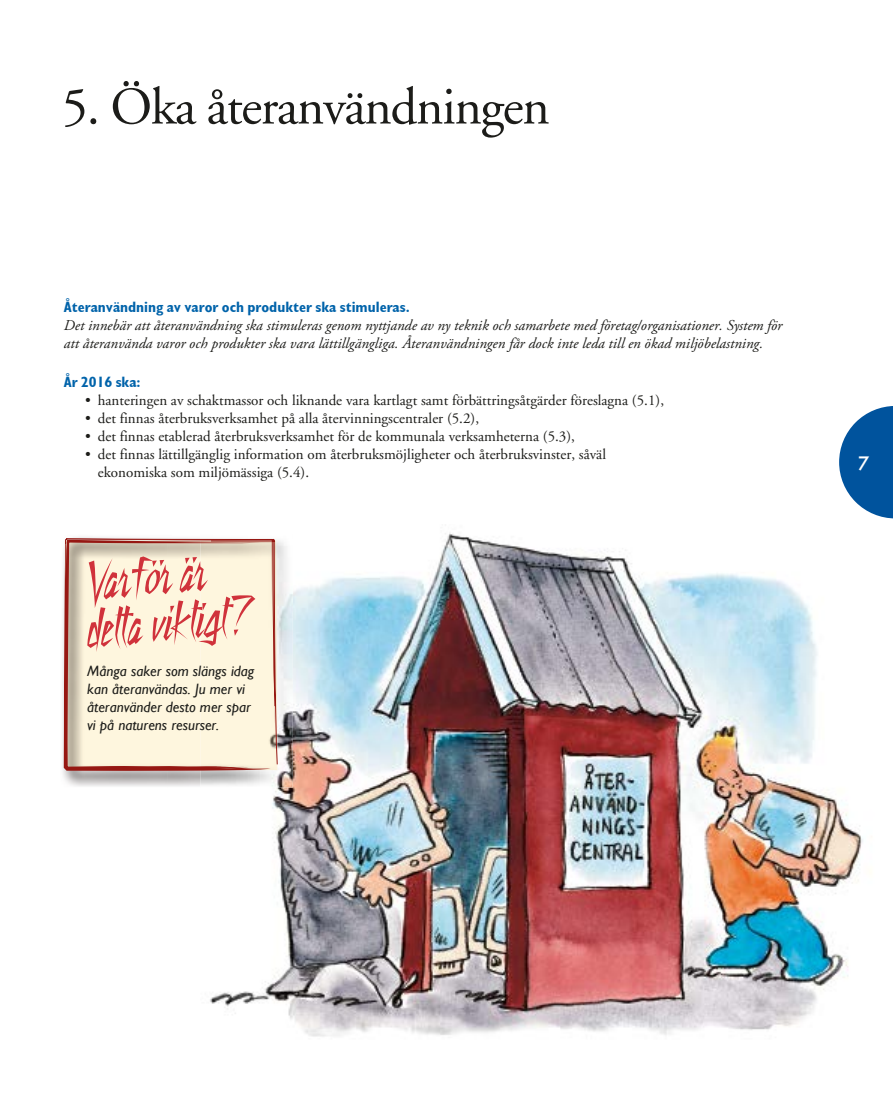
<style>
.page{position:relative;width:893px;height:1106px;background:#fff}
.page>*{position:absolute;margin:0;border:0;box-sizing:border-box;transform-origin:0 0}
.t1{font:53.25px/48px "Still Time";color:#d0323b}
.t2{font:52.5px "Adobe Garamond";letter-spacing:-.025em;color:#1c1c19}
.t3{font:500 18.15px "Futura";color:#fff}
.t4{font:15px/18px "Adobe Garamond";color:#1c1c19}
.t5{font:italic 15px/18px "Adobe Garamond Pro";color:#1c1c19}
.t6{font:italic 15px/18px "Gill Sans";color:#1c1c19}
.t7{font:700 condensed 15px "Gill Sans";color:#0063aa}
</style>
<div class="page">
<img style="left:210px;top:533px;width:653px;height:504px">
<img style="left:62px;top:534px;width:231px;height:253px">
<svg style="left:64px;top:538px;width:212px;height:233px"></svg>
<svg style="left:204px;top:770px;width:21px;height:1px"></svg>
<svg style="left:65px;top:538px;width:212px;height:227px;background:#f3e6d0"></svg>
<svg style="left:839px;top:406px;width:54px;height:112px"></svg>
<h2 class="t2" style="left:62px;top:79px;width:489px">5. Öka återanvändningen</h2>
<p class="t7" style="left:64px;top:297px;width:348px">Återanvändning av varor och produkter ska stimuleras.</p>
<p class="t5" style="left:64px;top:316px;width:720px">Det innebär att återanvändning ska stimuleras genom nyttjande av ny teknik och samarbete med företag/organisationer. System för att återanvända varor och produkter ska vara lättillgängliga. Återanvändningen får dock inte leda till en ökad miljöbelastning.</p>
<p class="t7" style="left:64px;top:373px;width:78px">År 2016 ska:</p>
<p class="t4" style="left:85px;top:392px;width:580px">• hanteringen av schaktmassor och liknande vara kartlagt samt förbättringsåtgärder föreslagna (5.1),</p>
<p class="t4" style="left:85px;top:410px;width:396px">• det finnas återbruksverksamhet på alla återvinningscentraler (5.2),</p>
<p class="t4" style="left:85px;top:428px;width:491px">• det finnas etablerad återbruksverksamhet för de kommunala verksamheterna (5.3),</p>
<p class="t4" style="left:98px;top:446px;width:510px;text-indent:-13px">• det finnas lättillgänglig information om återbruksmöjligheter och återbruksvinster, såväl ekonomiska som miljömässiga (5.4).</p>
<h1 class="t1" style="left:80px;top:558px;width:163px;rotate:-5deg">Varför är detta viktigt?</h1>
<p class="t6" style="left:87px;top:662px;width:169px">Många saker som slängs idag kan återanvändas. Ju mer vi återanvänder desto mer spar vi på naturens resurser.</p>
<p class="t3" style="left:858px;top:450px;width:13px">7</p>
</div>
